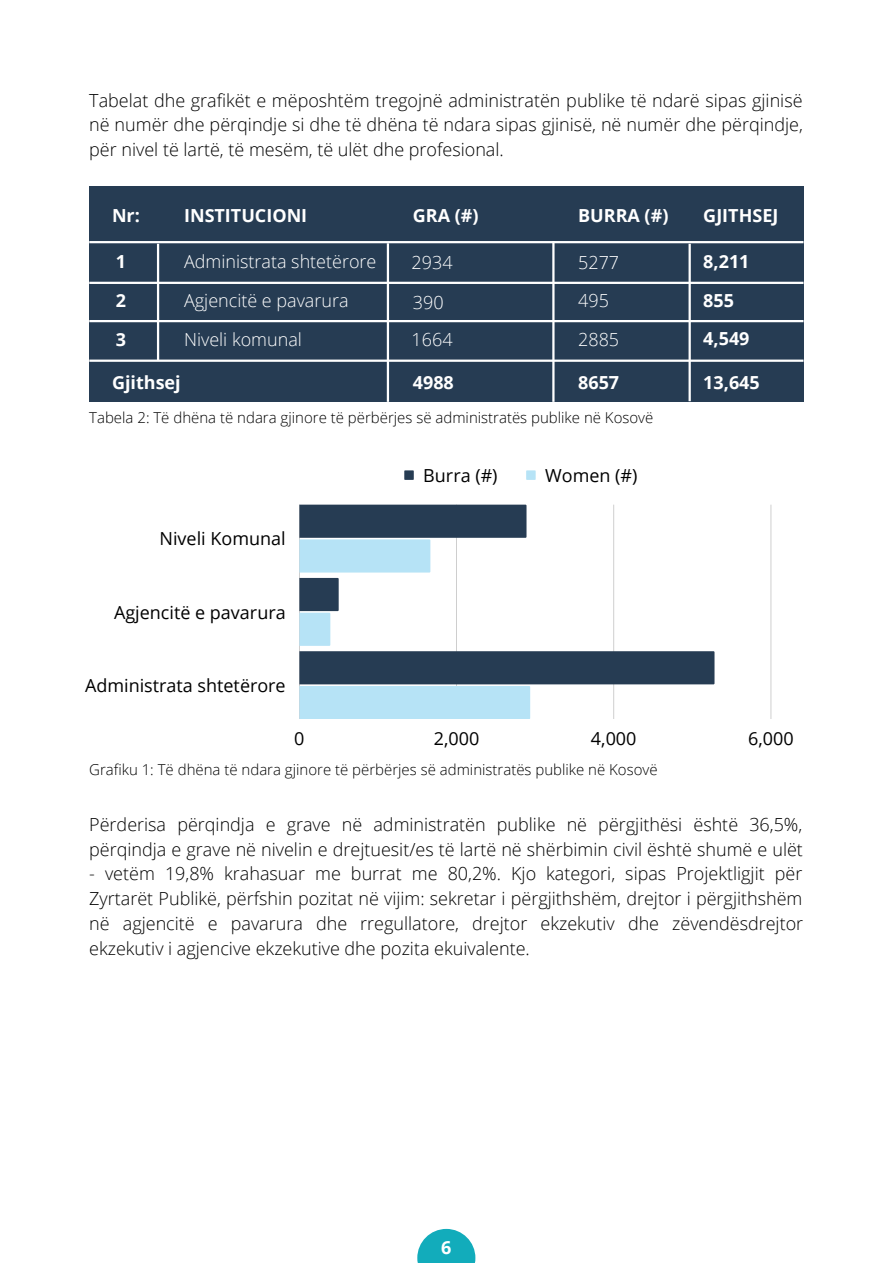
<style>
.page{position:relative;width:893px;height:1264px;background:#fff}
.page>*{position:absolute;margin:0;border:0;box-sizing:border-box;transform-origin:0 0}
.t1{font:300 18px/24.8px "Open Sans";color:#000;text-align:justify}
.t2{font:18px "Open Sans";color:#000}
.t3{font:700 18px "Open Sans";color:#fff}
.t4{font:300 18px "Open Sans";color:#fff}
.t5{font:300 15px "Open Sans";color:#000}
</style>
<div class="page">
<div style="left:89px;top:187px;width:714px;height:214px;background:#263c53"></div>
<hr style="left:89px;top:241px;width:714px;height:2px;background:#fff">
<hr style="left:89px;top:282px;width:714px;height:2px;background:#fff">
<hr style="left:89px;top:320px;width:714px;height:2px;background:#fff">
<hr style="left:89px;top:359px;width:714px;height:3px;background:#fff">
<hr style="left:387px;top:243px;width:2px;height:159px;background:#fff">
<hr style="left:552px;top:241px;width:2px;height:161px;background:#fff">
<hr style="left:688px;top:244px;width:2px;height:157px;background:#fff">
<hr style="left:157px;top:244px;width:2px;height:117px;background:#fff">
<div style="left:404px;top:470px;width:10px;height:10px;background:#263c53"></div>
<div style="left:526px;top:470px;width:9px;height:10px;background:#b6e3f6"></div>
<svg style="left:299px;top:504px;width:472px;height:215px"></svg>
<svg style="left:299px;top:504px;width:227px;height:68px"></svg>
<svg style="left:299px;top:578px;width:415px;height:141px"></svg>
<svg style="left:417px;top:1228px;width:58px;height:34px;fill:#12acbb"></svg>
<p class="t1" style="left:89px;top:87px;width:715px">Tabelat dhe grafikët e mëposhtëm tregojnë administratën publike të ndarë sipas gjinisë në numër dhe përqindje si dhe të dhëna të ndara sipas gjinisë, në numër dhe përqindje, për nivel të lartë, të mesëm, të ulët dhe profesional.</p>
<p class="t3" style="left:184px;top:202px;width:125px">INSTITUCIONI</p>
<p class="t3" style="left:413px;top:202px;width:67px">GRA (#)</p>
<p class="t3" style="left:578px;top:202px;width:92px">BURRA (#)</p>
<p class="t4" style="left:411px;top:250px;width:43px">2934</p>
<p class="t4" style="left:413px;top:289px;width:32px">390</p>
<p class="t4" style="left:411px;top:327px;width:43px">1664</p>
<p class="t3" style="left:413px;top:370px;width:43px">4988</p>
<p class="t3" style="left:112px;top:202px;width:29px">Nr:</p>
<p class="t4" style="left:184px;top:248px;width:194px">Administrata shtetërore</p>
<p class="t3" style="left:116px;top:248px;width:12px">1</p>
<p class="t3" style="left:116px;top:287px;width:12px">2</p>
<p class="t3" style="left:116px;top:327px;width:12px">3</p>
<p class="t3" style="left:112px;top:370px;width:70px">Gjithsej</p>
<p class="t4" style="left:578px;top:250px;width:43px">5277</p>
<p class="t4" style="left:578px;top:287px;width:32px">495</p>
<p class="t4" style="left:578px;top:327px;width:43px">2885</p>
<p class="t3" style="left:578px;top:370px;width:43px">8657</p>
<p class="t5" style="left:89px;top:406px;width:565px">Tabela 2: Të dhëna të ndara gjinore të përbërjes së administratës publike në Kosovë</p>
<p class="t4" style="left:184px;top:287px;width:166px">Agjencitë e pavarura</p>
<p class="t4" style="left:184px;top:327px;width:119px">Niveli komunal</p>
<p class="t2" style="left:159px;top:526px;width:128px">Niveli Komunal</p>
<p class="t2" style="left:114px;top:599px;width:173px">Agjencitë e pavarura</p>
<p class="t2" style="left:85px;top:672px;width:202px">Administrata shtetërore</p>
<p class="t2" style="left:423px;top:462px;width:76px">Burra (#)</p>
<p class="t2" style="left:545px;top:462px;width:94px">Women (#)</p>
<p class="t3" style="left:703px;top:202px;width:77px">GJITHSEJ</p>
<p class="t3" style="left:703px;top:248px;width:48px">8,211</p>
<p class="t3" style="left:703px;top:287px;width:32px">855</p>
<p class="t3" style="left:703px;top:326px;width:48px">4,549</p>
<p class="t3" style="left:703px;top:369px;width:58px">13,645</p>
<p class="t2" style="left:294px;top:726px;width:12px">0</p>
<p class="t2" style="left:434px;top:726px;width:47px">2,000</p>
<p class="t2" style="left:591px;top:726px;width:47px">4,000</p>
<p class="t2" style="left:748px;top:726px;width:47px">6,000</p>
<p class="t5" style="left:89px;top:758px;width:570px">Grafiku 1: Të dhëna të ndara gjinore të përbërjes së administratës publike në Kosovë</p>
<p class="t1" style="left:89px;top:811px;width:715px">Përderisa përqindja e grave në administratën publike në përgjithësi është 36,5%, përqindja e grave në nivelin e drejtuesit/es të lartë në shërbimin civil është shumë e ulët</p>
<p class="t1" style="left:89px;top:861px;width:715px">- vetëm 19,8% krahasuar me burrat me 80,2%. Kjo kategori, sipas Projektligjit për Zyrtarët Publikë, përfshin pozitat në vijim: sekretar i përgjithshëm, drejtor i përgjithshëm në agjencitë e pavarura dhe rregullatore, drejtor ekzekutiv dhe zëvendësdrejtor ekzekutiv i agjencive ekzekutive dhe pozita ekuivalente.</p>
<p class="t3" style="left:441px;top:1234px;width:12px">6</p>
</div>
